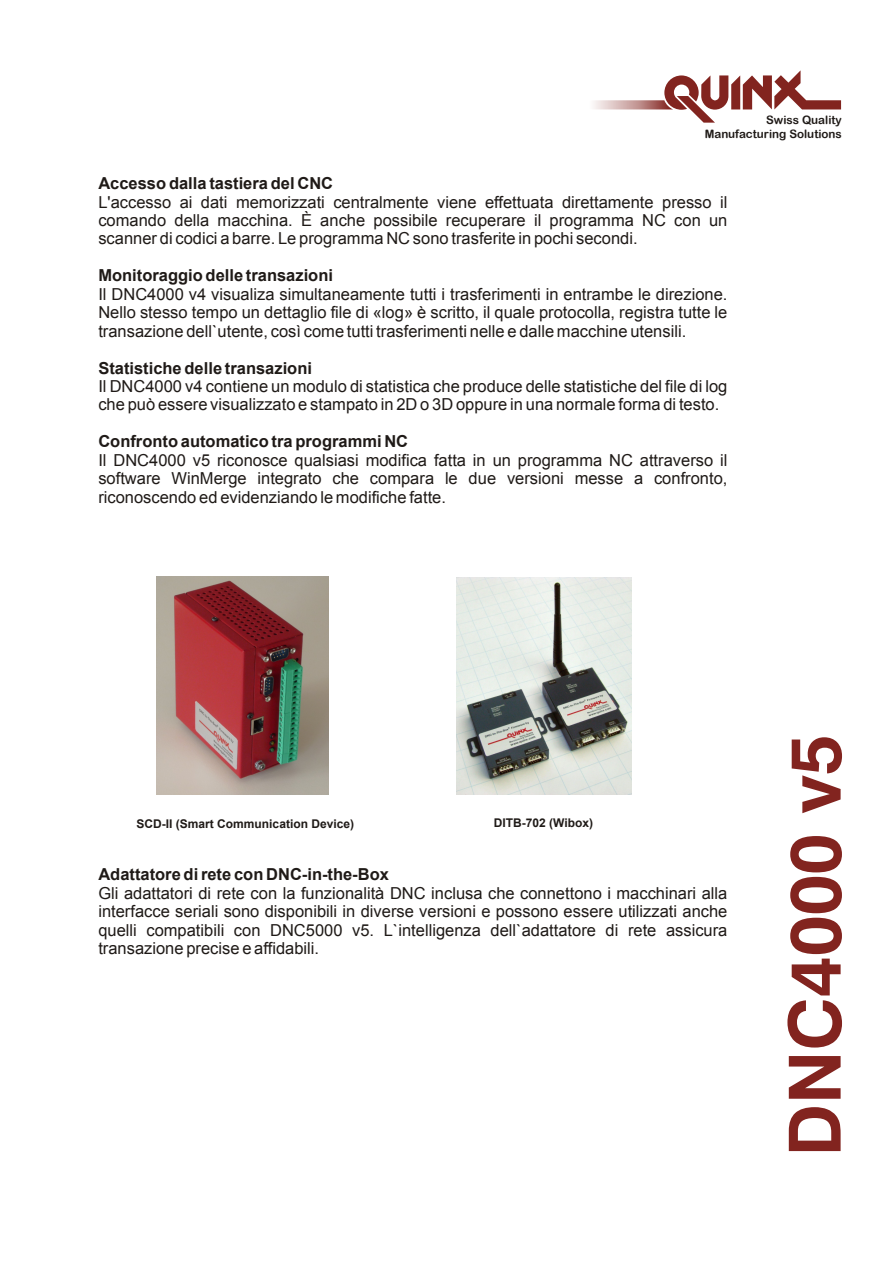
<style>
.page{position:relative;width:893px;height:1263px;background:#fff}
.page>*{position:absolute;margin:0;border:0;box-sizing:border-box;transform-origin:0 0}
.t1{font:700 72px "Swiss 721 BT";color:#82241f}
.t2{font:16.5px/18.5px "Arial";color:#1f1a17;text-align:justify}
.t3{font:700 16.5px "Arial";color:#1f1a17}
.t4{font:700 12px "Arial";color:#1f1a17}
.t5{font:11.55px/13.5px "Arial Rounded MT Bold";color:#1f1a17;text-align:right}
</style>
<div class="page">
<img style="left:157px;top:577px;width:171px;height:217px">
<img style="left:456px;top:578px;width:175px;height:216px">
<svg style="left:594px;top:70px;width:247px;height:53px"></svg>
<p class="t5" style="left:705px;top:114px;width:139px">Swiss Quality<br>Manufacturing Solutions</p>
<p class="t3" style="left:98px;top:177px;width:236px">Accesso dalla tastiera del CNC</p>
<p class="t2" style="left:98px;top:194px;width:631px">L'accesso ai dati memorizzati centralmente viene effettuata direttamente presso il comando della macchina. È anche possibile recuperare il programma NC con un scanner di codici a barre. Le programma NC sono trasferite in pochi secondi.</p>
<p class="t3" style="left:98px;top:269px;width:236px">Monitoraggio delle transazioni</p>
<p class="t2" style="left:98px;top:286px;width:631px">Il DNC4000 v4 visualiza simultaneamente tutti i trasferimenti in entrambe le direzione.<br>Nello stesso tempo un dettaglio file di «log» è scritto, il quale protocolla, registra tutte le transazione dell`utente, così come tutti trasferimenti nelle e dalle macchine utensili.</p>
<p class="t3" style="left:98px;top:361px;width:215px">Statistiche delle transazioni</p>
<p class="t2" style="left:98px;top:378px;width:631px">Il DNC4000 v4 contiene un modulo di statistica che produce delle statistiche del file di log che può essere visualizzato e stampato in 2D o 3D oppure in una normale forma di testo.</p>
<p class="t3" style="left:98px;top:435px;width:311px">Confronto automatico tra programmi NC</p>
<p class="t2" style="left:98px;top:452px;width:631px">Il DNC4000 v5 riconosce qualsiasi modifica fatta in un programma NC attraverso il software WinMerge integrato che compara le due versioni messe a confronto, riconoscendo ed evidenziando le modifiche fatte.</p>
<p class="t4" style="left:137px;top:819px;width:219px">SCD-II (Smart Communication Device)</p>
<p class="t4" style="left:494px;top:818px;width:101px">DITB-702 (Wibox)</p>
<p class="t3" style="left:98px;top:868px;width:292px">Adattatore di rete con DNC-in-the-Box</p>
<p class="t2" style="left:98px;top:885px;width:631px">Gli adattatori di rete con la funzionalità DNC inclusa che connettono i macchinari alla interfacce seriali sono disponibili in diverse versioni e possono essere utilizzati anche quelli compatibili con DNC5000 v5. L`intelligenza dell`adattatore di rete assicura transazione precise e affidabili.</p>
<h1 class="t1" style="left:786px;top:1156px;width:423px;rotate:-90deg">DNC4000 v5</h1>
</div>
